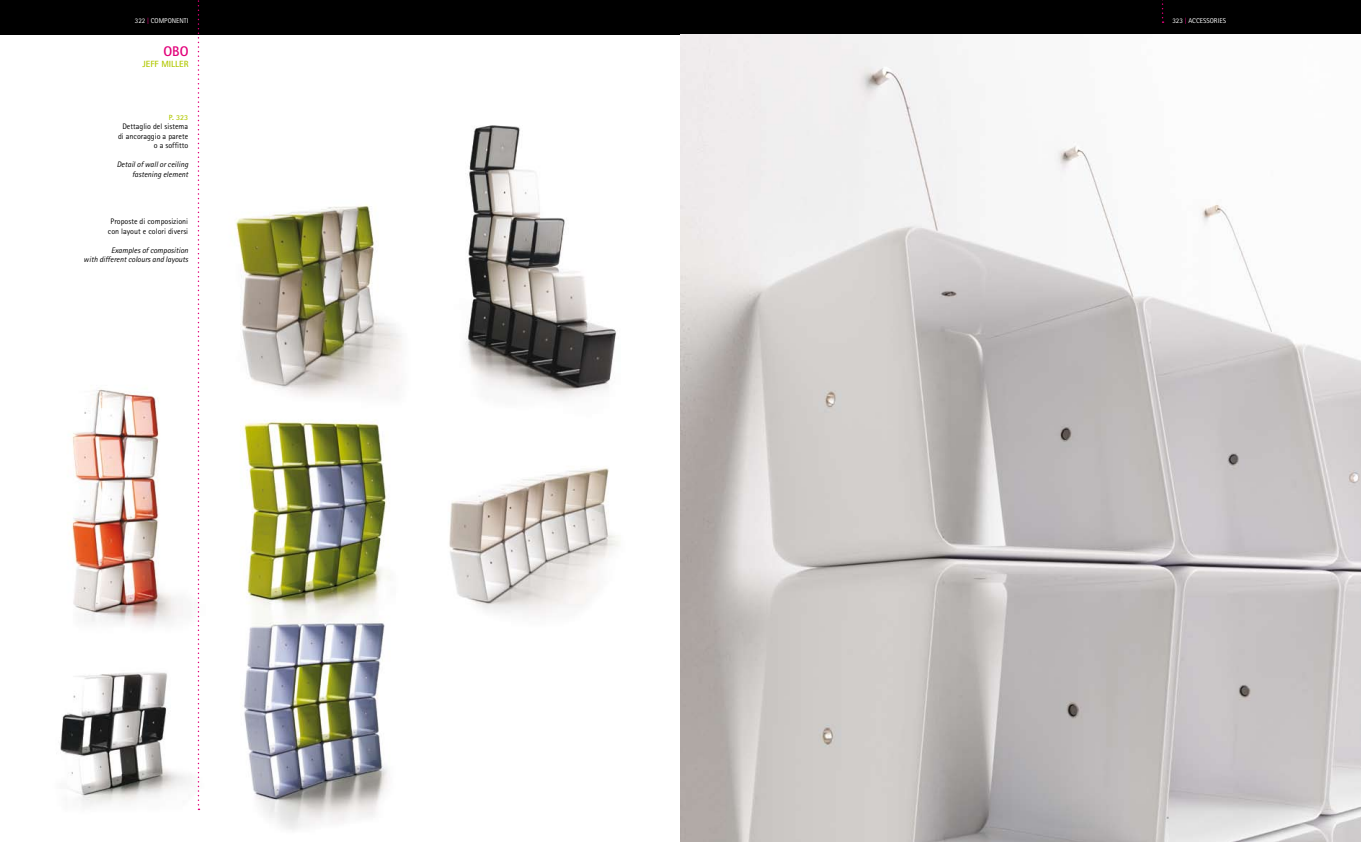
<style>
.page{position:relative;width:1361px;height:842px;background:#fff}
.page>*{position:absolute;margin:0;border:0;box-sizing:border-box;transform-origin:0 0}
.t1{font:700 14px "Rotis Sans Serif";color:#e2007a}
.t2{font:700 9px "Rotis Sans Serif";color:#b1c800}
.t3{font:8px/9.5px "Rotis Sans Serif";color:#000;text-align:right}
.t4{font:italic 8px/9.5px "Rotis Sans Serif";color:#000;text-align:right}
.t5{font:700 7.5px "Rotis Sans Serif";color:#b1c800}
.t6{font:7px "Rotis Sans Serif";color:#fff}
.s1{color:#e2007a}
</style>
<div class="page">
<div style="left:0;top:0;width:1361px;height:34px;background:#000"></div>
<img style="left:680px;top:34px;width:681px;height:808px">
<img style="left:60px;top:111px;width:560px;height:719px">
<svg style="left:198px;top:0;width:1px;height:810px"></svg>
<svg style="left:1161px;top:0;width:2px;height:23px"></svg>
<p class="t6" style="left:135px;top:16px;width:55px">322 <span class="s1">|</span> COMPONENTI</p>
<p class="t6" style="left:1172px;top:16px;width:55px">323 <span class="s1">|</span> ACCESSORIES</p>
<p class="t2" style="left:143px;top:58px;width:47px">JEFF MILLER</p>
<h1 class="t1" style="left:163px;top:43px;width:9px">obo</h1>
<p class="t5" style="left:169px;top:112px;width:21px">P. 323</p>
<p class="t3" style="left:118px;top:122px;width:72px">Dettaglio del sistema di ancoraggio a parete o a soffitto</p>
<p class="t4" style="left:117px;top:160px;width:73px">Detail of wall or ceiling fastening element</p>
<p class="t3" style="left:108px;top:217px;width:82px;text-align:center">Proposte di composizioni con layout e colori diversi</p>
<p class="t4" style="left:84px;top:245px;width:106px">Examples of composition<br>with different colours and layouts</p>
</div>
